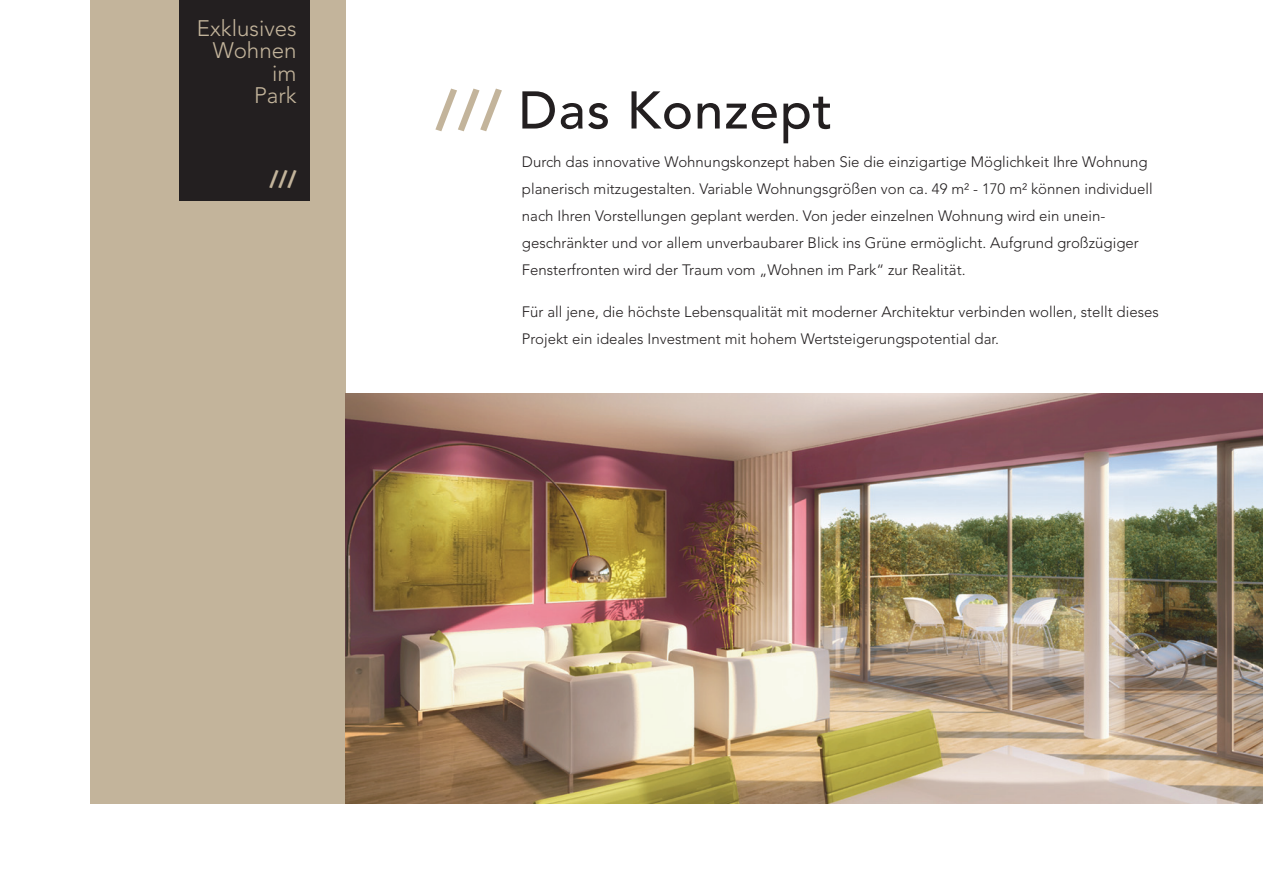
<style>
.page{position:relative;width:1263px;height:893px;background:#fff}
.page>*{position:absolute;margin:0;border:0;box-sizing:border-box;transform-origin:0 0}
.t1{font:500 52.5px "Avenir";letter-spacing:.02em;color:#231f20}
.t2{font:300 22.35px "Avenir";color:#c3b49b}
.t3{font:900 22.35px "Avenir";color:#c3b49b}
.t4{font:300 15px/27px "Avenir";color:#231f20}
.s1{font-weight:900;color:#c3b49b}
</style>
<div class="page">
<div style="left:90px;top:0;width:255px;height:803px;background:#c3b49b"></div>
<div style="left:179px;top:1px;width:131px;height:200px;background:#231f20"></div>
<img style="left:345px;top:394px;width:918px;height:409px">
<p class="t2" style="left:197px;top:15px;width:101px">Exklusives</p>
<p class="t2" style="left:213px;top:38px;width:85px">Wohnen</p>
<p class="t2" style="left:272px;top:60px;width:26px">im</p>
<p class="t2" style="left:254px;top:82px;width:44px">Park</p>
<p class="t3" style="left:269px;top:166px;width:29px">///</p>
<p class="t1" style="left:436px;top:80px;width:398px"><span class="s1">///</span> Das Konzept</p>
<p class="t4" style="left:522px;top:148px;width:632px">Durch das innovative Wohnungskonzept haben Sie die einzigartige Möglichkeit Ihre Wohnung planerisch mitzugestalten. Variable Wohnungsgrößen von ca. 49 m² - 170 m² können individuell nach Ihren Vorstellungen geplant werden. Von jeder einzelnen Wohnung wird ein unein&shy;geschränkter und vor allem unverbaubarer Blick ins Grüne ermöglicht. Aufgrund großzügiger Fensterfronten wird der Traum vom „Wohnen im Park“ zur Realität.</p>
<p class="t4" style="left:522px;top:298px;width:638px">Für all jene, die höchste Lebensqualität mit moderner Architektur verbinden wollen, stellt dieses<br>Projekt ein ideales Investment mit hohem Wertsteigerungspotential dar.</p>
</div>
